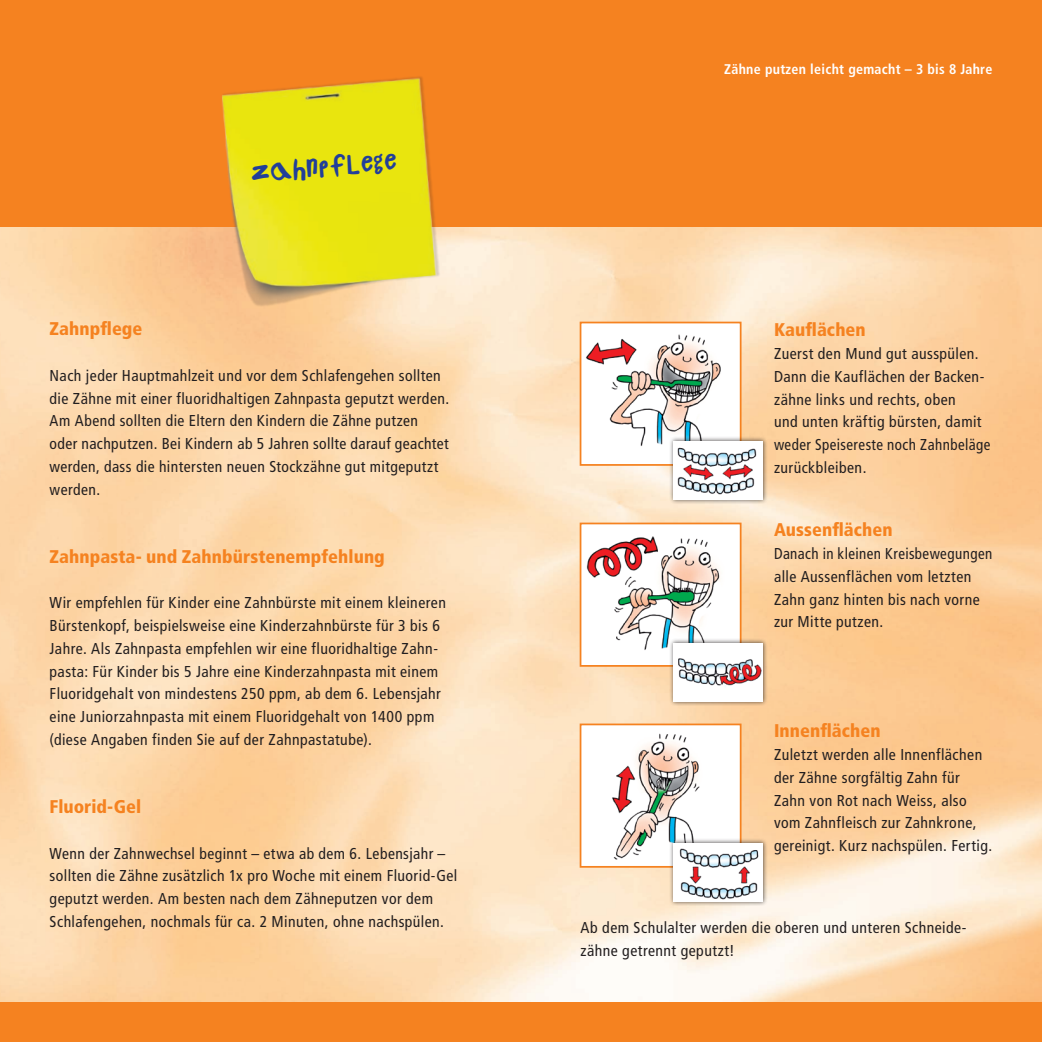
<style>
.page{position:relative;width:1042px;height:1042px;background:#fff}
.page>*{position:absolute;margin:0;border:0;box-sizing:border-box;transform-origin:0 0}
.t1{font:22.75px "Childs Play Age Six";color:#223f99}
.t2{font:900 condensed 18.38px "Frutiger LT Std";letter-spacing:.005em;color:#f58220}
.t3{font:condensed 15.75px/22.8px "Frutiger LT Std";letter-spacing:.03em;color:#231f20}
.t4{font:condensed 15.75px/22.8px "Frutiger LT Std";letter-spacing:.03em;color:#231f20;scale:.95 1}
.t5{font:700 condensed 14px "Frutiger LT Std";letter-spacing:.02em;color:#fff}
</style>
<div class="page">
<img style="left:0;top:227px;width:1042px;height:775px">
<div style="left:0;top:0;width:1042px;height:227px;background:#f58220"></div>
<div style="left:0;top:1002px;width:1042px;height:40px;background:#f58220"></div>
<img style="left:583px;top:325px;width:155px;height:138px">
<div style="left:580px;top:322px;width:161px;height:144px;border:2px solid #f58220"></div>
<div style="left:669px;top:437px;width:98px;height:67px;background:#231f20;opacity:.75"></div>
<img style="left:674px;top:441px;width:88px;height:58px">
<img style="left:583px;top:525px;width:155px;height:139px">
<div style="left:580px;top:522px;width:161px;height:145px;border:2px solid #f58220"></div>
<div style="left:669px;top:638px;width:98px;height:68px;background:#231f20;opacity:.75"></div>
<img style="left:674px;top:643px;width:88px;height:58px">
<img style="left:583px;top:726px;width:155px;height:138px">
<div style="left:580px;top:723px;width:161px;height:144px;border:2px solid #f58220"></div>
<div style="left:669px;top:838px;width:98px;height:68px;background:#231f20;opacity:.75"></div>
<img style="left:674px;top:843px;width:88px;height:58px">
<img style="left:195px;top:76px;width:264px;height:249px">
<h1 class="t1" style="left:250px;top:162px;width:148px;rotate:-5deg">Zahnpfl ege</h1>
<p class="t2" style="left:50px;top:318px;width:94px">Zahnpflege</p>
<p class="t3" style="left:50px;top:364px;width:401px">Nach jeder Hauptmahlzeit und vor dem Schlafengehen sollten die Zähne mit einer fluoridhaltigen Zahnpasta geputzt werden.<br>Am Abend sollten die Eltern den Kindern die Zähne putzen oder nachputzen. Bei Kindern ab 5 Jahren sollte darauf geachtet werden, dass die hintersten neuen Stockzähne gut mitgeputzt werden.</p>
<p class="t2" style="left:50px;top:545px;width:337px">Zahnpasta- und Zahnbürstenempfehlung</p>
<p class="t3" style="left:50px;top:592px;width:398px">Wir empfehlen für Kinder eine Zahnbürste mit einem kleineren Bürstenkopf, beispielsweise eine Kinderzahnbürste für 3 bis 6<br>Jahre. Als Zahnpasta empfehlen wir eine fluoridhaltige Zahn&shy;pasta: Für Kinder bis 5 Jahre eine Kinderzahnpasta mit einem Fluoridgehalt von mindestens 250 ppm, ab dem 6. Lebensjahr eine Juniorzahnpasta mit einem Fluoridgehalt von 1400 ppm (diese Angaben finden Sie auf der Zahnpastatube).</p>
<p class="t2" style="left:50px;top:796px;width:93px">Fluorid-Gel</p>
<p class="t3" style="left:50px;top:842px;width:409px">Wenn der Zahnwechsel beginnt – etwa ab dem 6. Lebensjahr – sollten die Zähne zusätzlich 1x pro Woche mit einem Fluorid-Gel geputzt werden. Am besten nach dem Zähneputzen vor dem Schlafengehen, nochmals für ca. 2 Minuten, ohne nachspülen.</p>
<p class="t5" style="left:724px;top:61px;width:270px">Zähne putzen leicht gemacht – 3 bis 8 Jahre</p>
<p class="t2" style="left:774px;top:319px;width:93px">Kauflächen</p>
<p class="t3" style="left:774px;top:342px;width:218px">Zuerst den Mund gut ausspülen.<br>Dann die Kauflächen der Backen&shy;zähne links und rechts, oben<br>und unten kräftig bürsten, damit weder Speisereste noch Zahnbeläge zurückbleiben.</p>
<p class="t2" style="left:774px;top:519px;width:120px">Aussenflächen</p>
<p class="t4" style="left:774px;top:542px;width:231px">Danach in kleinen Kreisbewegungen alle Aussenflächen vom letzten<br>Zahn ganz hinten bis nach vorne zur Mitte putzen.</p>
<p class="t2" style="left:774px;top:720px;width:108px">Innenflächen</p>
<p class="t3" style="left:774px;top:743px;width:220px">Zuletzt werden alle Innenflächen der Zähne sorgfältig Zahn für<br>Zahn von Rot nach Weiss, also vom Zahnfleisch zur Zahnkrone, gereinigt. Kurz nachspülen. Fertig.</p>
<p class="t3" style="left:580px;top:916px;width:386px">Ab dem Schulalter werden die oberen und unteren Schneide&shy;zähne getrennt geputzt!</p>
</div>
